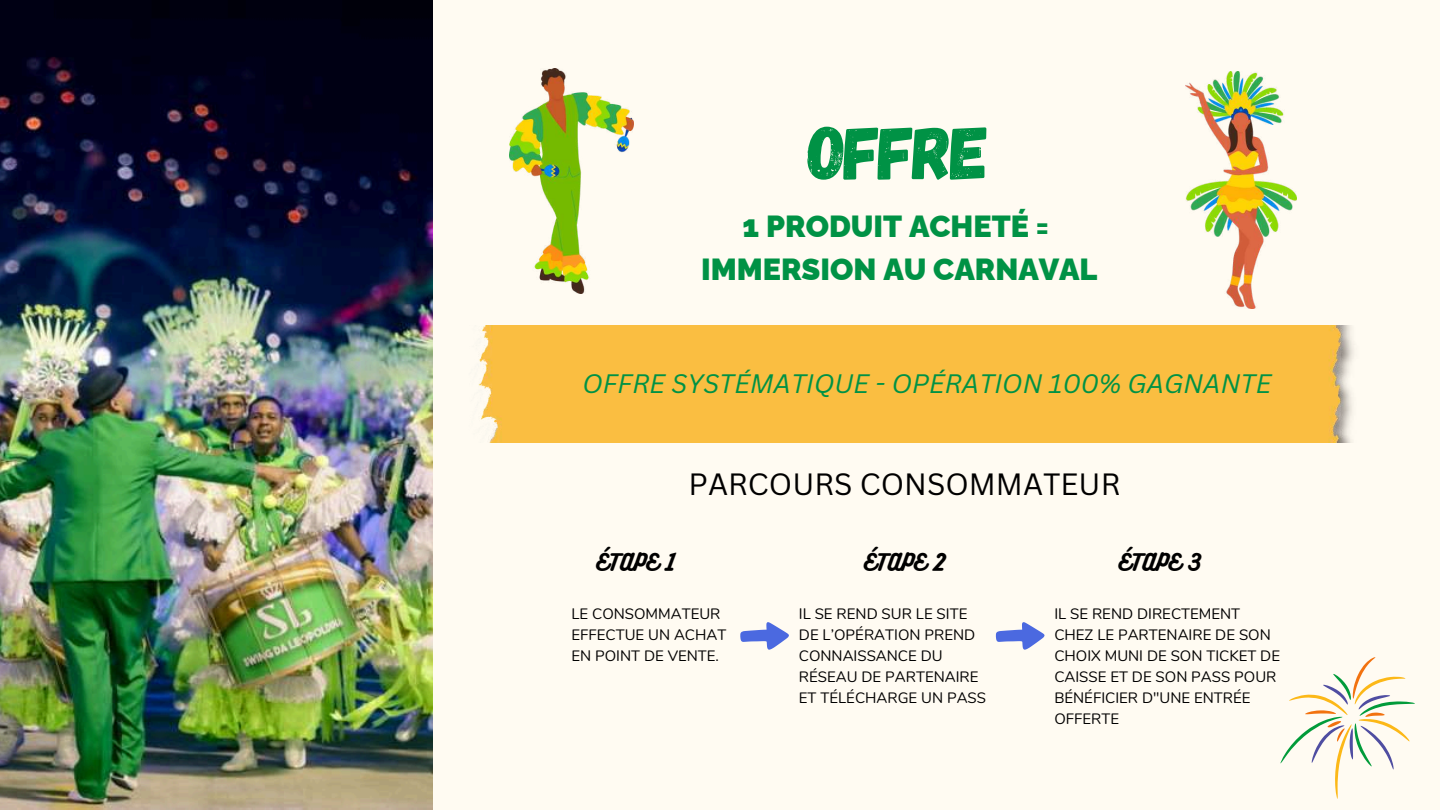
<style>
.page{position:relative;width:1440px;height:810px;background:#fffbf2}
.page>*{position:absolute;margin:0;border:0;box-sizing:border-box;transform-origin:0 0}
.t1{font:75px "Gagalin";letter-spacing:-.035em;color:#009245}
.t2{font:900 30.5px/42.8px "Raleway";color:#009245;text-align:center}
.t3{font:30px "Canva Sans";color:#000}
.t4{font:italic 26px "Canva Sans";color:#009245}
.t5{font:21px "Bukhari Script";color:#000}
.t6{font:15px/21px "Nunito";color:#000}
</style>
<div class="page">
<img style="left:1185px;top:71px;width:112px;height:237px">
<img style="left:510px;top:68px;width:123px;height:226px">
<svg style="left:740px;top:622px;width:49px;height:28px"></svg>
<div style="left:478px;top:325px;width:876px;height:117px;background:#fabe41"></div>
<svg style="left:996px;top:622px;width:49px;height:28px"></svg>
<img style="left:0;top:0;width:433px;height:810px">
<svg style="left:1280px;top:657px;width:135px;height:142px"></svg>
<h1 class="t1" style="left:808px;top:104px;width:183px">Offre</h1>
<h2 class="t2" style="left:701px;top:205px;width:398px">1 PRODUIT ACHETÉ =<br>IMMERSION AU CARNAVAL</h2>
<h3 class="t4" style="left:583px;top:365px;width:690px">OFFRE SYSTÉMATIQUE - OPÉRATION 100% GAGNANTE</h3>
<h3 class="t3" style="left:689px;top:463px;width:433px">PARCOURS CONSOMMATEUR</h3>
<h3 class="t5" style="left:596px;top:549px;width:80px">ÉTAPE 1</h3>
<h3 class="t5" style="left:864px;top:549px;width:83px">ÉTAPE 2</h3>
<h3 class="t5" style="left:1118px;top:549px;width:84px">ÉTAPE 3</h3>
<p class="t6" style="left:571px;top:603px;width:156px">LE CONSOMMATEUR<br>EFFECTUE UN ACHAT<br>EN POINT DE VENTE.</p>
<p class="t6" style="left:799px;top:603px;width:189px">IL SE REND SUR LE SITE<br>DE L’OPÉRATION PREND<br>CONNAISSANCE DU<br>RÉSEAU DE PARTENAIRE<br>ET TÉLÉCHARGE UN PASS</p>
<p class="t6" style="left:1054px;top:603px;width:227px">IL SE REND DIRECTEMENT<br>CHEZ LE PARTENAIRE DE SON<br>CHOIX MUNI DE SON TICKET DE<br>CAISSE ET DE SON PASS POUR<br>BÉNÉFICIER D"UNE ENTRÉE<br>OFFERTE</p>
</div>
